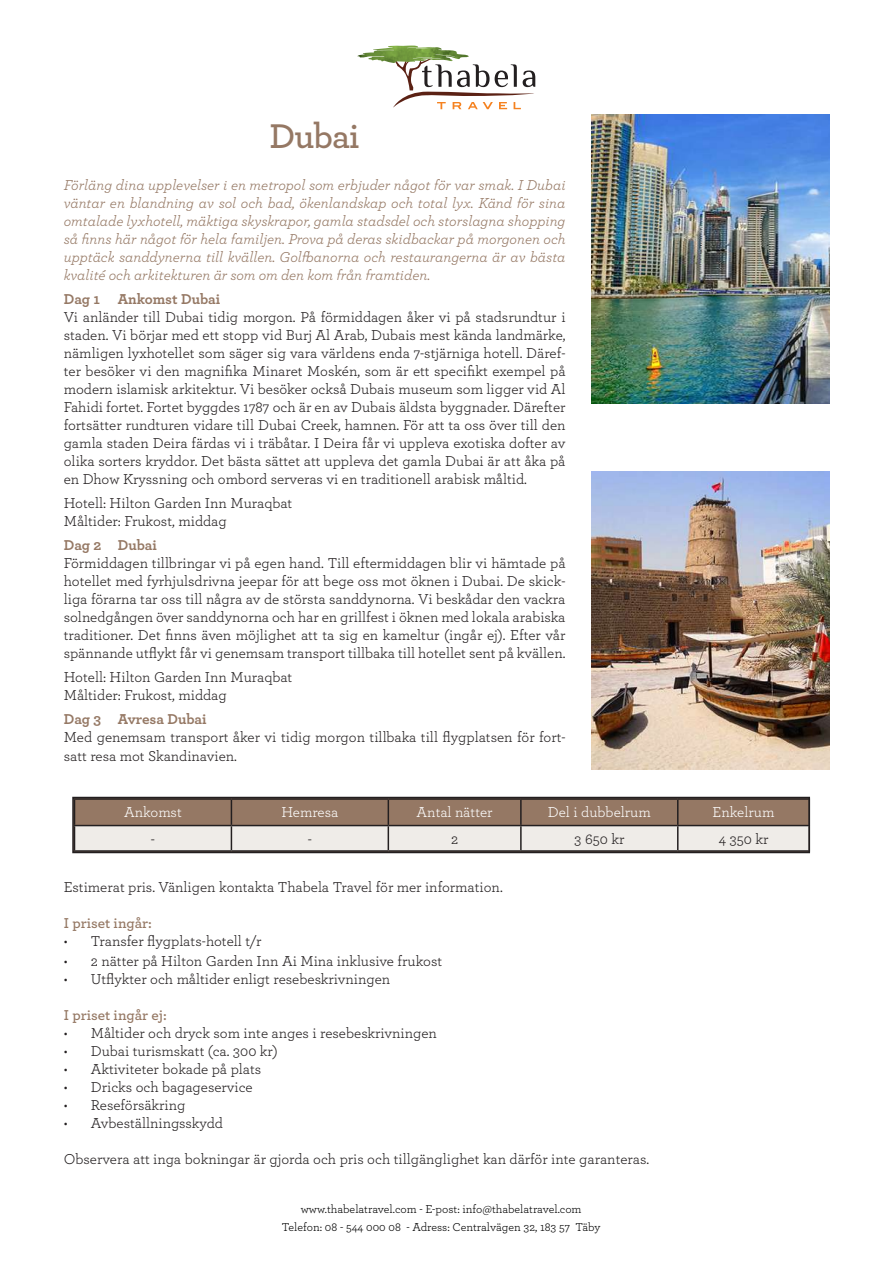
<style>
.page{position:relative;width:893px;height:1263px;background:#fff}
.page>*{position:absolute;margin:0;border:0;box-sizing:border-box;transform-origin:0 0}
.t1{font:600 36px "Archer Pro";letter-spacing:-.03em;color:#957864}
.t2{font:15px/18px "Archer Pro";color:#231f20}
.t3{font:italic 15px/18px "Archer Pro";color:#957864;text-align:justify}
.t4{font:15px "Archer Pro";color:#fff}
.t5{font:700 15px "Archer Pro";letter-spacing:-.005em;color:#957864}
.t6{font:600 15px "Archer Pro";color:#957864}
.t7{font:12px/18px "Archer Pro";color:#000;text-align:center}
</style>
<div class="page">
<img style="left:591px;top:471px;width:238px;height:299px">
<img style="left:591px;top:114px;width:238px;height:290px">
<img style="left:357px;top:46px;width:61px;height:12px">
<svg style="left:365px;top:47px;width:170px;height:62px"></svg>
<svg style="left:75px;top:800px;width:732px;height:50px;background:#baaa9f"></svg>
<div style="left:72px;top:797px;width:738px;height:56px;border:2px solid #231f20"></div>
<h1 class="t1" style="left:270px;top:109px;width:92px">Dubai</h1>
<p class="t3" style="left:64px;top:175px;width:503px">Förläng dina upplevelser i en metropol som erbjuder något för var smak. I Dubai väntar en blandning av sol och bad, ökenlandskap och total lyx. Känd för sina omtalade lyxhotell, mäktiga skyskrapor, gamla stadsdel och storslagna shopping så finns här något för hela familjen. Prova på deras skidbackar på morgonen och upptäck sanddynerna till kvällen. Golfbanorna och restaurangerna är av bästa kvalité och arkitekturen är som om den kom från framtiden.</p>
<p class="t5" style="left:64px;top:287px;width:158px">Dag 1 Ankomst Dubai</p>
<p class="t2" style="left:64px;top:307px;width:503px;text-align:justify">Vi anländer till Dubai tidig morgon. På förmiddagen åker vi på stadsrundtur i staden. Vi börjar med ett stopp vid Burj Al Arab, Dubais mest kända landmärke, nämligen lyxhotellet som säger sig vara världens enda 7-stjärniga hotell. Däref&shy;ter besöker vi den magnifika Minaret Moskén, som är ett specifikt exempel på modern islamisk arkitektur. Vi besöker också Dubais museum som ligger vid Al Fahidi fortet. Fortet byggdes 1787 och är en av Dubais äldsta byggnader. Därefter fortsätter rundturen vidare till Dubai Creek, hamnen. För att ta oss över till den gamla staden Deira färdas vi i träbåtar. I Deira får vi uppleva exotiska dofter av olika sorters kryddor. Det bästa sättet att uppleva det gamla Dubai är att åka på en Dhow Kryssning och ombord serveras vi en traditionell arabisk måltid.</p>
<p class="t2" style="left:64px;top:493px;width:230px">Hotell: Hilton Garden Inn Muraqbat<br>Måltider: Frukost, middag</p>
<p class="t5" style="left:64px;top:533px;width:95px">Dag 2 Dubai</p>
<p class="t2" style="left:64px;top:553px;width:503px;text-align:justify">Förmiddagen tillbringar vi på egen hand. Till eftermiddagen blir vi hämtade på hotellet med fyrhjulsdrivna jeepar för att bege oss mot öknen i Dubai. De skick&shy;liga förarna tar oss till några av de största sanddynorna. Vi beskådar den vackra solnedgången över sanddynorna och har en grillfest i öknen med lokala arabiska traditioner. Det finns även möjlighet att ta sig en kameltur (ingår ej). Efter vår spännande utflykt får vi genemsam transport tillbaka till hotellet sent på kvällen.</p>
<p class="t2" style="left:64px;top:667px;width:230px">Hotell: Hilton Garden Inn Muraqbat<br>Måltider: Frukost, middag</p>
<p class="t5" style="left:64px;top:707px;width:144px">Dag 3 Avresa Dubai</p>
<p class="t2" style="left:64px;top:726px;width:503px;line-height:19.5px">Med genemsam transport åker vi tidig morgon tillbaka till flygplatsen för fort&shy;satt resa mot Skandinavien.</p>
<p class="t4" style="left:124px;top:802px;width:59px">Ankomst</p>
<p class="t4" style="left:281px;top:802px;width:59px">Hemresa</p>
<p class="t4" style="left:417px;top:802px;width:77px">Antal nätter</p>
<p class="t4" style="left:548px;top:802px;width:105px">Del i dubbelrum</p>
<p class="t4" style="left:713px;top:802px;width:63px">Enkelrum</p>
<p class="t2" style="left:151px;top:829px;width:6px">-</p>
<p class="t2" style="left:308px;top:829px;width:6px">-</p>
<p class="t2" style="left:451px;top:829px;width:9px">2</p>
<p class="t2" style="left:574px;top:829px;width:52px">3 650 kr</p>
<p class="t2" style="left:719px;top:829px;width:51px">4 350 kr</p>
<p class="t2" style="left:64px;top:877px;width:440px">Estimerat pris. Vänligen kontakta Thabela Travel för mer information.</p>
<p class="t6" style="left:64px;top:912px;width:90px">I priset ingår:</p>
<p class="t2" style="left:64px;top:931px;width:199px">• Transfer flygplats-hotell t/r</p>
<p class="t2" style="left:64px;top:951px;width:380px">• 2 nätter på Hilton Garden Inn Ai Mina inklusive frukost</p>
<p class="t2" style="left:64px;top:969px;width:328px">• Utflykter och måltider enligt resebeskrivningen</p>
<p class="t6" style="left:64px;top:1003px;width:104px">I priset ingår ej:</p>
<p class="t2" style="left:64px;top:1023px;width:375px">• Måltider och dryck som inte anges i resebeskrivningen</p>
<p class="t2" style="left:64px;top:1041px;width:216px">• Dubai turismskatt (ca. 300 kr)</p>
<p class="t2" style="left:64px;top:1059px;width:199px">• Aktiviteter bokade på plats</p>
<p class="t2" style="left:64px;top:1077px;width:191px">• Dricks och bagageservice</p>
<p class="t2" style="left:64px;top:1095px;width:123px">• Reseförsäkring</p>
<p class="t2" style="left:64px;top:1113px;width:161px">• Avbeställningsskydd</p>
<p class="t2" style="left:64px;top:1149px;width:587px">Observera att inga bokningar är gjorda och pris och tillgänglighet kan därför inte garanteras.</p>
<p class="t7" style="left:282px;top:1200px;width:320px">www.thabelatravel.com - E-post: info@thabelatravel.com<br>Telefon: 08 - 544 000 08 - Adress: Centralvägen 32, 183 57 Täby</p>
</div>
